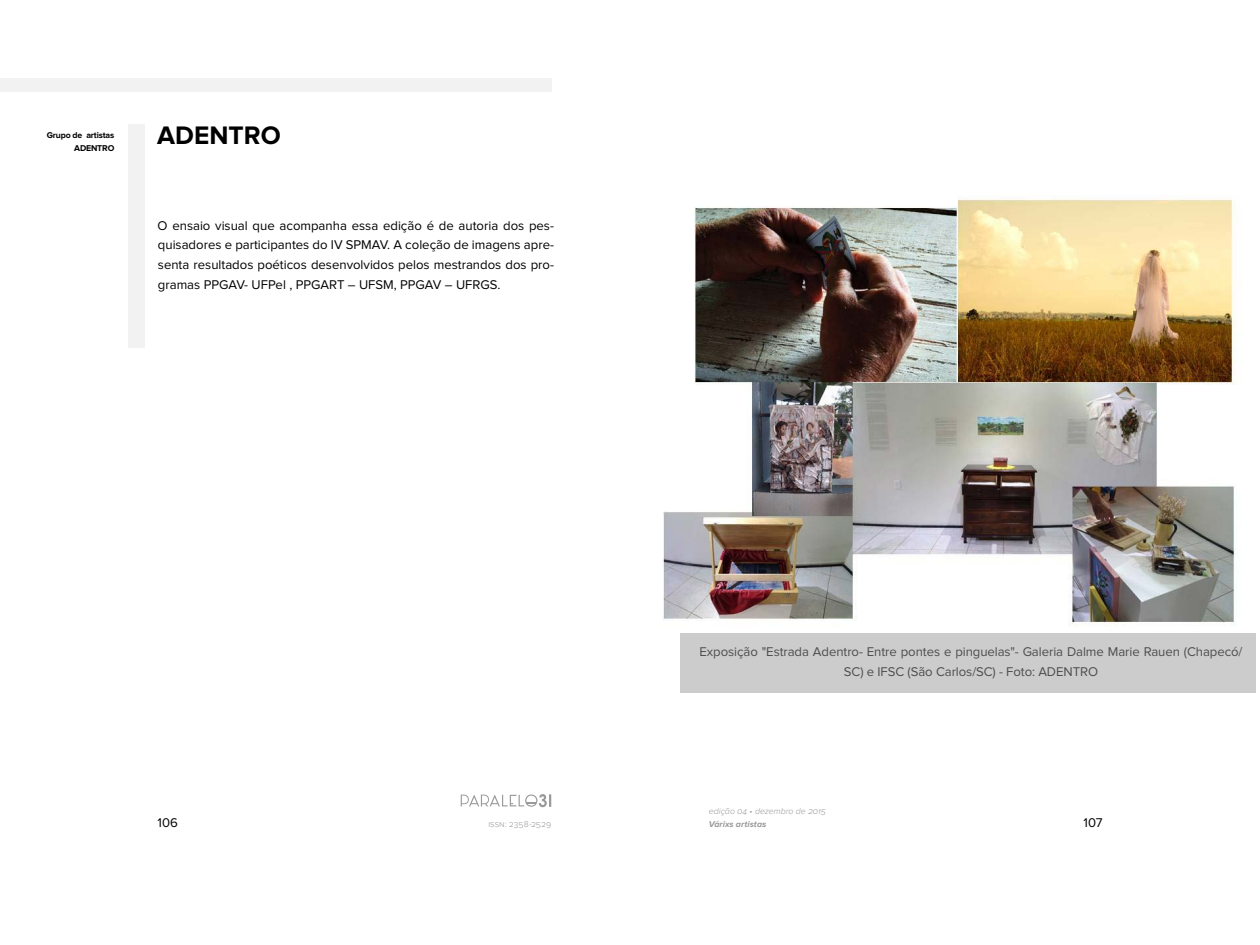
<style>
.page{position:relative;width:1260px;height:945px;background:#fff}
.page>*{position:absolute;margin:0;border:0;box-sizing:border-box;transform-origin:0 0}
.t1{font:700 26.25px "Proxima Nova";color:#000}
.t2{font:13.12px/19.7px "Proxima Nova";color:#000;text-align:justify}
.t3{font:13.12px/19.7px "Proxima Nova";letter-spacing:-.005em;color:#4d4d4d;text-align:center}
.t4{font:italic 300 8.75px "Proxima Nova";color:#999}
.t5{font:700 8.75px/13.1px "Proxima Nova";letter-spacing:-.02em;color:#000;text-align:right}
.t6{font:300 8.75px "Proxima Nova";letter-spacing:.005em;color:#999}
.t7{font:italic 700 8.75px "Proxima Nova";letter-spacing:.005em;color:#999}
</style>
<div class="page">
<svg style="left:461px;top:794px;width:90px;height:13px"></svg>
<div style="left:128px;top:125px;width:16px;height:223px;background:#f2f2f2"></div>
<div style="left:0;top:79px;width:551px;height:13px;background:#f2f2f2"></div>
<img style="left:663px;top:199px;width:572px;height:427px">
<div style="left:680px;top:633px;width:576px;height:59px;background:#ccc"></div>
<p class="t5" style="left:47px;top:129px;width:69px">Grupo de artistas<br>ADENTRO</p>
<h1 class="t1" style="left:157px;top:124px;width:125px">ADENTRO</h1>
<p class="t2" style="left:158px;top:216px;width:398px">O ensaio visual que acompanha essa edição é de autoria dos pes&shy;quisadores e participantes do IV SPMAV. A coleção de imagens apre&shy;senta resultados poéticos desenvolvidos pelos mestrandos dos pro&shy;gramas PPGAV- UFPel , PPGART – UFSM, PPGAV – UFRGS.</p>
<p class="t3" style="left:700px;top:643px;width:544px">Exposição "Estrada Adentro- Entre pontes e pinguelas"- Galeria Dalme Marie Rauen (Chapecó/<br>SC) e IFSC (São Carlos/SC) - Foto: ADENTRO</p>
<p class="t4" style="left:709px;top:807px;width:119px">edição 04 • dezembro de 2015</p>
<p class="t2" style="left:157px;top:813px;width:22px">106</p>
<p class="t6" style="left:488px;top:820px;width:64px">issn: 2358-2529</p>
<p class="t7" style="left:709px;top:820px;width:59px">Várixs artistas</p>
<p class="t2" style="left:1084px;top:813px;width:20px">107</p>
</div>
